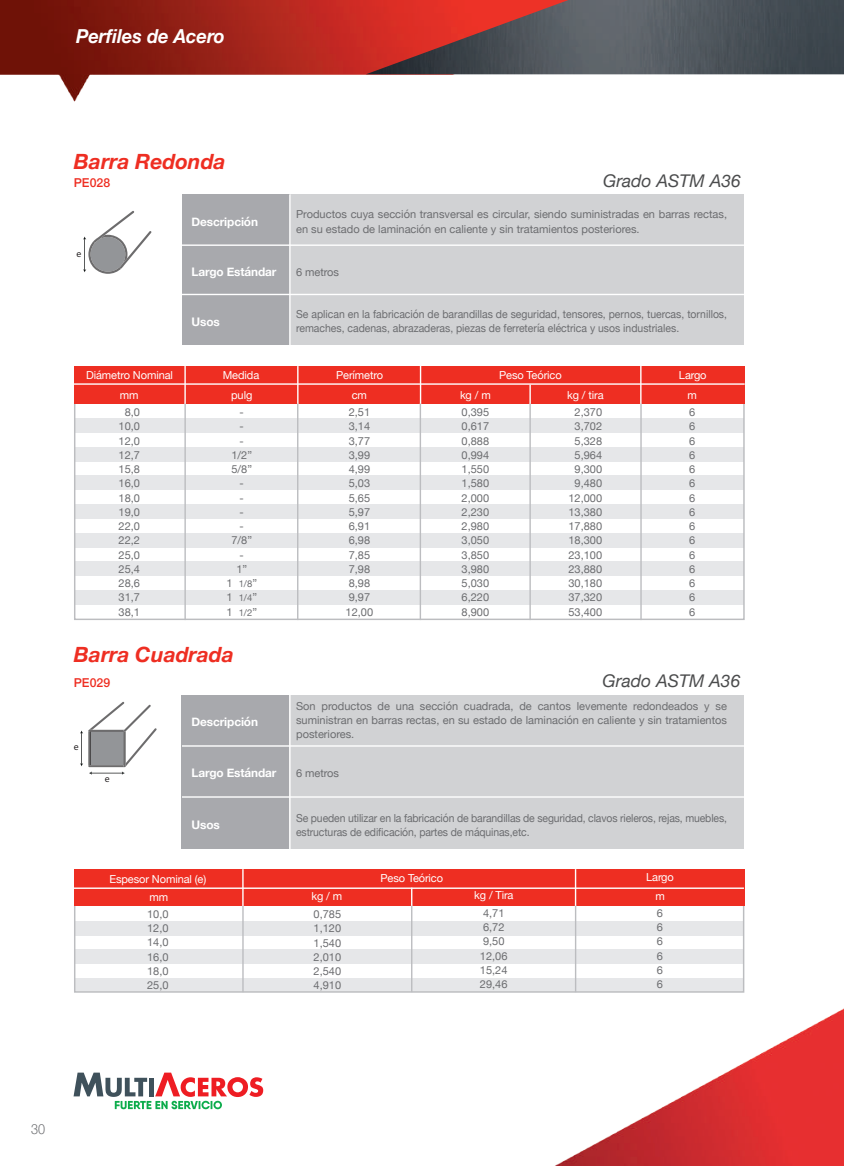
<style>
.page{position:relative;width:844px;height:1166px;background:#fff}
.page>*{position:absolute;margin:0;border:0;box-sizing:border-box;transform-origin:0 0}
.t1{font:italic 700 21px "Helvetica Neue";color:#ee2e22}
.t2{font:italic 700 19.25px "Helvetica Neue";color:#fff;scale:.95 1}
.t3{font:italic 17.5px "Helvetica Neue";color:#4b4c4d}
.t4{font:300 14px "Helvetica Neue";color:#6c6d70;scale:.9 1}
.t5{font:500 12.25px "Helvetica Neue";color:#ee2e22}
.t6{font:700 11.9px "Helvetica Neue";letter-spacing:-.01em;color:#fff}
.t7{font:11.03px/14.2px "Helvetica Neue";color:#6c6d70;text-align:justify}
.t8{font:11.03px/14.7px "Helvetica Neue";color:#6c6d70;scale:.94 1}
.t9{font:11.03px/20.1px "Helvetica Neue";letter-spacing:-.01em;color:#fff;text-align:center}
.t10{font:9.8px "Myriad Pro";color:#231f20}
.t11{font:9.45px/14.2px "Helvetica Neue";color:#6c6d70;text-align:justify}
.s1{font-size:11.03px}
</style>
<div class="page">
<img style="left:502px;top:970px;width:341px;height:196px">
<img style="left:0;top:0;width:680px;height:102px">
<img style="left:365px;top:0;width:478px;height:74px">
<div style="left:289px;top:195px;width:454px;height:150px;background:#d1d2d4"></div>
<div style="left:182px;top:195px;width:107px;height:150px;background:#a8a9ad"></div>
<hr style="left:182px;top:244px;width:561px;height:2px;background:#fff">
<hr style="left:182px;top:294px;width:561px;height:1px;background:#fff">
<hr style="left:289px;top:194px;width:1px;height:166px;background:#fff">
<svg style="left:83px;top:211px;width:68px;height:63px"></svg>
<div style="left:288px;top:695px;width:455px;height:153px;background:#d1d2d4"></div>
<div style="left:181px;top:695px;width:107px;height:153px;background:#a8a9ad"></div>
<hr style="left:182px;top:745px;width:561px;height:2px;background:#fff">
<hr style="left:182px;top:796px;width:561px;height:2px;background:#fff">
<hr style="left:289px;top:694px;width:1px;height:166px;background:#fff">
<svg style="left:80px;top:702px;width:77px;height:73px"></svg>
<div style="left:75px;top:418px;width:668px;height:15px;background:#e6e7e9"></div>
<div style="left:75px;top:447px;width:668px;height:14px;background:#e6e7e9"></div>
<div style="left:75px;top:476px;width:668px;height:14px;background:#e6e7e9"></div>
<div style="left:75px;top:504px;width:668px;height:15px;background:#e6e7e9"></div>
<div style="left:75px;top:533px;width:668px;height:14px;background:#e6e7e9"></div>
<div style="left:75px;top:561px;width:668px;height:15px;background:#e6e7e9"></div>
<div style="left:75px;top:590px;width:668px;height:14px;background:#e6e7e9"></div>
<div style="left:74px;top:366px;width:670px;height:37px;background:#ee2e22"></div>
<hr style="left:74px;top:383px;width:670px;height:2px;background:#fff">
<hr style="left:420px;top:366px;width:1px;height:43px;background:#fff">
<hr style="left:184px;top:366px;width:2px;height:38px;background:#fff">
<hr style="left:297px;top:366px;width:1px;height:41px;background:#fff">
<hr style="left:640px;top:362px;width:1px;height:47px;background:#fff">
<svg style="left:529px;top:385px;width:1px;height:18px"></svg>
<hr style="left:184px;top:403px;width:2px;height:217px;background:#bcbdc0">
<hr style="left:297px;top:403px;width:1px;height:217px;background:#bcbdc0">
<hr style="left:419px;top:403px;width:2px;height:217px;background:#bcbdc0">
<hr style="left:529px;top:403px;width:1px;height:217px;background:#bcbdc0">
<hr style="left:640px;top:403px;width:1px;height:217px;background:#bcbdc0">
<div style="left:75px;top:921px;width:668px;height:14px;background:#e6e7e9"></div>
<div style="left:75px;top:950px;width:668px;height:14px;background:#e6e7e9"></div>
<div style="left:75px;top:978px;width:668px;height:14px;background:#e6e7e9"></div>
<div style="left:74px;top:904px;width:670px;height:88px;border:1px solid #bcbdc0"></div>
<div style="left:74px;top:869px;width:670px;height:36px;background:#ee2e22"></div>
<hr style="left:242px;top:869px;width:1px;height:38px;background:#fff">
<hr style="left:574px;top:869px;width:2px;height:38px;background:#fff">
<svg style="left:411px;top:889px;width:1px;height:16px"></svg>
<hr style="left:74px;top:887px;width:669px;height:2px;background:#fff">
<hr style="left:242px;top:906px;width:1px;height:86px;background:#bcbdc0">
<hr style="left:411px;top:905px;width:1px;height:87px;background:#bcbdc0">
<hr style="left:574px;top:906px;width:2px;height:86px;background:#bcbdc0">
<svg style="left:73px;top:1072px;width:190px;height:37px"></svg>
<h2 class="t2" style="left:76px;top:21px;width:158px">Perfiles de Acero</h2>
<h1 class="t1" style="left:74px;top:145px;width:153px">Barra Redonda</h1>
<p class="t5" style="left:74px;top:173px;width:38px">PE028</p>
<h3 class="t3" style="left:603px;top:168px;width:139px">Grado ASTM A36</h3>
<p class="t6" style="left:191px;top:213px;width:68px">Descripción</p>
<p class="t6" style="left:191px;top:262px;width:86px">Largo Estándar</p>
<p class="t6" style="left:191px;top:312px;width:30px">Usos</p>
<p class="t7" style="left:296px;top:207px;width:432px;line-height:14.7px">Productos cuya sección transversal es circular, siendo suministradas en barras rectas, en su estado de laminación en caliente y sin tratamientos posteriores.</p>
<p class="t10" style="left:77px;top:248px;width:6px">e</p>
<p class="t7" style="left:296px;top:265px;width:44px">6 metros</p>
<p class="t8" style="left:296px;top:307px;width:460px">Se aplican en la fabricación de barandillas de seguridad, tensores, pernos, tuercas, tornillos, remaches, cadenas, abrazaderas, piezas de ferretería eléctrica y usos industriales.</p>
<p class="t9" style="left:86px;top:365px;width:88px">Diámetro Nominal mm</p>
<p class="t9" style="left:223px;top:365px;width:38px">Medida</p>
<p class="t9" style="left:231px;top:385px;width:23px">pulg</p>
<p class="t9" style="left:336px;top:365px;width:48px">Perímetro cm</p>
<p class="t9" style="left:499px;top:365px;width:64px">Peso Teórico</p>
<p class="t9" style="left:678px;top:365px;width:29px">Largo</p>
<p class="t9" style="left:460px;top:385px;width:32px">kg / m</p>
<p class="t9" style="left:687px;top:385px;width:11px">m</p>
<p class="t9" style="left:567px;top:385px;width:38px">kg / tira</p>
<p class="t7" style="left:118px;top:406px;width:23px;text-align:center">8,0<br>10,0<br>12,0<br>12,7<br>15,8<br>16,0<br>18,0<br>19,0<br>22,0<br>22,2<br>25,0<br>25,4<br>28,6<br>31,7<br>38,1</p>
<p class="t7" style="left:231px;top:406px;width:22px;text-align:center">-<br>-<br>-<br>1/2”<br>5/8” -<br>-<br>-<br>-<br>7/8” -<br>1”</p>
<p class="t11" style="left:226px;top:577px;width:32px"><span class="s1">1</span> 1/8<span class="s1">” 1</span> 1/4<span class="s1">” 1</span> 1/2<span class="s1">”</span></p>
<p class="t7" style="left:345px;top:406px;width:29px;text-align:left">2,51<br>3,14<br>3,77<br>3,99<br>4,99<br>5,03<br>5,65<br>5,97<br>6,91<br>6,98<br>7,85<br>7,98<br>8,98<br>9,97<br>12,00</p>
<p class="t7" style="left:689px;top:406px;width:8px">6<br>6<br>6<br>6<br>6<br>6<br>6<br>6<br>6<br>6<br>6<br>6<br>6<br>6<br>6</p>
<p class="t7" style="left:461px;top:406px;width:29px">0,395<br>0,617<br>0,888<br>0,994<br>1,550<br>1,580<br>2,000<br>2,230<br>2,980<br>3,050<br>3,850<br>3,980<br>5,030<br>6,220<br>8,900</p>
<p class="t7" style="left:568px;top:406px;width:35px;text-align:center">2,370<br>3,702<br>5,328<br>5,964<br>9,300<br>9,480<br>12,000<br>13,380<br>17,880<br>18,300<br>23,100<br>23,880<br>30,180<br>37,320<br>53,400</p>
<h1 class="t1" style="left:74px;top:638px;width:161px">Barra Cuadrada</h1>
<p class="t5" style="left:74px;top:672px;width:38px">PE029</p>
<h3 class="t3" style="left:602px;top:668px;width:139px">Grado ASTM A36</h3>
<p class="t6" style="left:191px;top:712px;width:68px">Descripción</p>
<p class="t6" style="left:191px;top:763px;width:86px">Largo Estándar</p>
<p class="t7" style="left:296px;top:699px;width:432px">Son productos de una sección cuadrada, de cantos levemente redondeados y se suministran en barras rectas, en su estado de laminación en caliente y sin tratamientos posteriores.</p>
<p class="t10" style="left:74px;top:741px;width:6px">e</p>
<p class="t7" style="left:296px;top:766px;width:44px">6 metros</p>
<p class="t10" style="left:105px;top:772px;width:6px">e</p>
<p class="t6" style="left:191px;top:816px;width:30px">Usos</p>
<p class="t8" style="left:296px;top:811px;width:460px">Se pueden utilizar en la fabricación de barandillas de seguridad, clavos rieleros, rejas, muebles, estructuras de edificación, partes de máquinas,etc.</p>
<p class="t9" style="left:646px;top:867px;width:29px">Largo</p>
<p class="t9" style="left:109px;top:871px;width:98px;line-height:17.7px">Espesor Nominal (e) mm</p>
<p class="t9" style="left:380px;top:869px;width:64px">Peso Teórico</p>
<p class="t9" style="left:474px;top:886px;width:41px">kg / Tira</p>
<p class="t9" style="left:311px;top:886px;width:32px">kg / m</p>
<p class="t9" style="left:655px;top:886px;width:11px">m</p>
<p class="t7" style="left:147px;top:907px;width:23px">10,0<br>12,0<br>14,0<br>16,0<br>18,0<br>25,0</p>
<p class="t7" style="left:656px;top:906px;width:8px">6<br>6<br>6<br>6<br>6<br>6</p>
<p class="t7" style="left:313px;top:907px;width:29px">0,785<br>1,120<br>1,540<br>2,010<br>2,540<br>4,910</p>
<p class="t7" style="left:480px;top:906px;width:29px;text-align:left">4,71<br>6,72<br>9,50<br>12,06<br>15,24<br>29,46</p>
<p class="t4" style="left:31px;top:1118px;width:17px">30</p>
</div>
